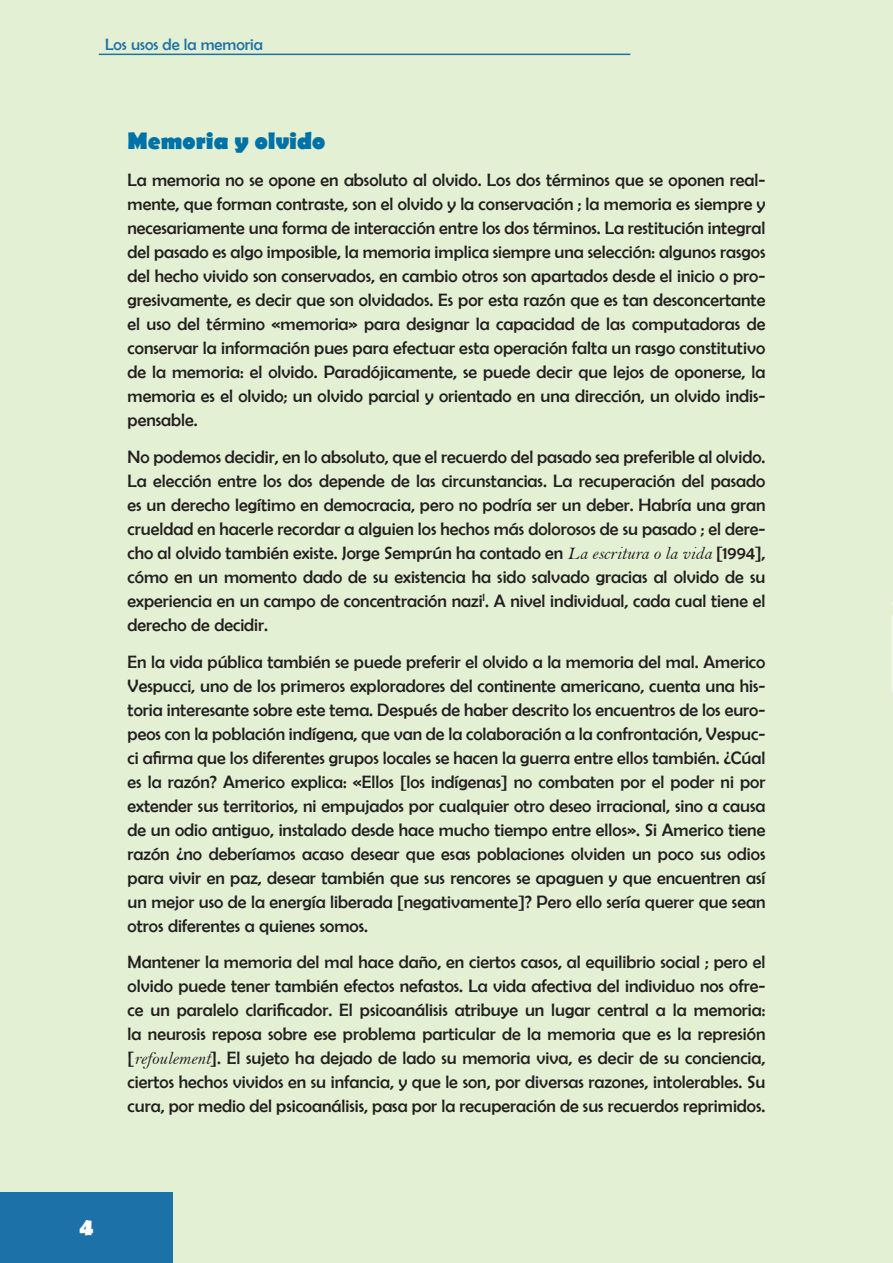
<style>
.page{position:relative;width:893px;height:1263px;background:#e4f0d4}
.page>*{position:absolute;margin:0;border:0;box-sizing:border-box;transform-origin:0 0}
.t1{font:700 24px "Berlin Sans FB";color:#0072a6}
.t2{font:700 24px "Berlin Sans FB";color:#fff}
.t3{font:18px/24px "Berlin Sans FB";color:#231f20;text-align:justify}
.t4{font:16.5px "Berlin Sans FB";color:#2172a7}
.s1{font-family:"Bell MT Italic"}
</style>
<div class="page">
<div style="left:1px;top:1193px;width:172px;height:70px;background:#1c72a8"></div>
<hr style="left:99px;top:54px;width:531px;height:1px;background:#1c72a8">
<svg style="left:891px;top:569px;width:2px;height:125px"></svg>
<p class="t4" style="left:105px;top:35px;width:160px">Los usos de la memoria</p>
<p class="t1" style="left:128px;top:128px;width:199px">Memoria y olvido</p>
<p class="t3" style="left:128px;top:168px;width:639px">La memoria no se opone en absoluto al olvido. Los dos términos que se oponen real&shy;mente, que forman contraste, son el olvido y la conservación ; la memoria es siempre y necesariamente una forma de interacción entre los dos términos. La restitución integral del pasado es algo imposible, la memoria implica siempre una selección: algunos rasgos del hecho vivido son conservados, en cambio otros son apartados desde el inicio o pro&shy;gresivamente, es decir que son olvidados. Es por esta razón que es tan desconcertante el uso del término «memoria» para designar la capacidad de las computadoras de conservar la información pues para efectuar esta operación falta un rasgo constitutivo de la memoria: el olvido. Paradójicamente, se puede decir que lejos de oponerse, la memoria es el olvido; un olvido parcial y orientado en una dirección, un olvido indis&shy;pensable.</p>
<p class="t3" style="left:128px;top:445px;width:639px">No podemos decidir, en lo absoluto, que el recuerdo del pasado sea preferible al olvido.<br>La elección entre los dos depende de las circunstancias. La recuperación del pasado es un derecho legítimo en democracia, pero no podría ser un deber. Habría una gran crueldad en hacerle recordar a alguien los hechos más dolorosos de su pasado ; el dere&shy;cho al olvido también existe. Jorge Semprún ha contado en <span class="s1">La escritura o la vida</span> [1994], cómo en un momento dado de su existencia ha sido salvado gracias al olvido de su experiencia en un campo de concentración nazi<sup>I</sup>. A nivel individual, cada cual tiene el derecho de decidir.</p>
<p class="t3" style="left:128px;top:649px;width:639px">En la vida pública también se puede preferir el olvido a la memoria del mal. Americo Vespucci, uno de los primeros exploradores del continente americano, cuenta una his&shy;toria interesante sobre este tema. Después de haber descrito los encuentros de los euro&shy;peos con la población indígena, que van de la colaboración a la confrontación, Vespuc&shy;ci afirma que los diferentes grupos locales se hacen la guerra entre ellos también. ¿Cúal es la razón? Americo explica: «Ellos [los indígenas] no combaten por el poder ni por extender sus territorios, ni empujados por cualquier otro deseo irracional, sino a causa de un odio antiguo, instalado desde hace mucho tiempo entre ellos». Si Americo tiene razón ¿no deberíamos acaso desear que esas poblaciones olviden un poco sus odios para vivir en paz, desear también que sus rencores se apaguen y que encuentren así un mejor uso de la energía liberada [negativamente]? Pero ello sería querer que sean otros diferentes a quienes somos.</p>
<p class="t3" style="left:128px;top:950px;width:639px">Mantener la memoria del mal hace daño, en ciertos casos, al equilibrio social ; pero el olvido puede tener también efectos nefastos. La vida afectiva del individuo nos ofre&shy;ce un paralelo clarificador. El psicoanálisis atribuye un lugar central a la memoria: la neurosis reposa sobre ese problema particular de la memoria que es la represión [<span class="s1">refoulement</span>]. El sujeto ha dejado de lado su memoria viva, es decir de su conciencia, ciertos hechos vividos en su infancia, y que le son, por diversas razones, intolerables. Su cura, por medio del psicoanálisis, pasa por la recuperación de sus recuerdos reprimidos.</p>
<h1 class="t2" style="left:80px;top:1213px;width:16px">4</h1>
</div>
